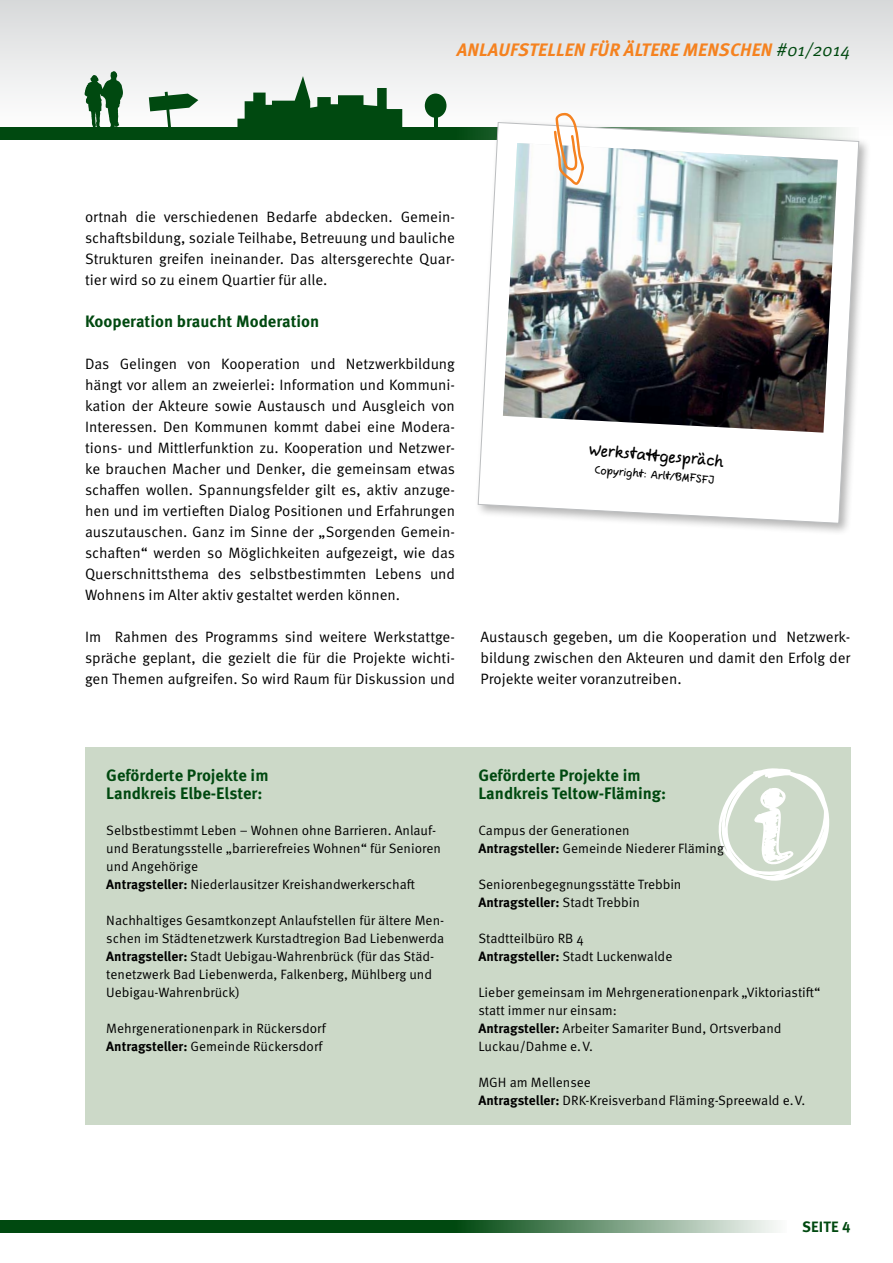
<style>
.page{position:relative;width:893px;height:1263px;background:#fff}
.page>*{position:absolute;margin:0;border:0;box-sizing:border-box;transform-origin:0 0}
.t1{font:italic 700 18px "Meta OT";letter-spacing:.01em;color:#f58220}
.Kasten{font:700 16.5px "Meta OT";color:#004910}
.Copy{font:700 16.5px "Meta OT";color:#004910}
.Copy-2{font:15px/21px "Meta OT Norm";color:#000;text-align:justify}
.t2{font:15px "Comic Jens";color:#000}
.t3{font:700 15px "Meta OT";letter-spacing:.01em;color:#004910}
.Kasten-2{font:13.5px/18px "Meta OT Norm";color:#000}
.Kasten-3{font:700 13.5px "Meta OT";color:#000}
.t4{font:10.5px "Comic Jens";color:#000}
.s1{font-family:"Meta OT Norm Ita";font-weight:400;font-style:normal;color:#004910}
.s2{font-family:"Meta OT";font-weight:700}
.s3{font-family:"Meta OT Norm";font-weight:400}
</style>
<div class="page">
<div style="left:0;top:1220px;width:455px;height:13px;background:#004910"></div>
<svg style="left:455px;top:1220px;width:322px;height:13px;background:#7a9f82"></svg>
<div style="left:0;top:0;width:893px;height:191px;background:linear-gradient(to bottom,#dcddde,#fff)"></div>
<div style="left:0;top:128px;width:455px;height:12px;background:#004910"></div>
<div style="left:455px;top:128px;width:404px;height:12px;background:#004910"></div>
<svg style="left:237px;top:76px;width:165px;height:52px"></svg>
<div style="left:425px;top:94px;width:21px;height:24px;background:#004910;border-radius:50%"></div>
<hr style="left:434px;top:115px;width:4px;height:17px;background:#004910">
<svg style="left:149px;top:92px;width:49px;height:36px"></svg>
<svg style="left:85px;top:71px;width:38px;height:57px"></svg>
<div style="left:475px;top:119px;width:396px;height:417px;background:#000;opacity:.3"></div>
<svg style="left:478px;top:122px;width:381px;height:402px"></svg>
<img style="left:503px;top:143px;width:335px;height:290px">
<svg style="left:554px;top:113px;width:30px;height:72px"></svg>
<div style="left:85px;top:747px;width:765px;height:378px;background:#ccd9c8"></div>
<svg style="left:718px;top:768px;width:111px;height:113px"></svg>
<p class="t1" style="left:457px;top:39px;width:395px">ANLAUFSTELLEN FÜR ÄLTERE MENSCHEN <span class="s1">#01/2014</span></p>
<p class="Copy-2" style="left:85px;top:207px;width:371px">ortnah die verschiedenen Bedarfe abdecken. Gemein&shy;schaftsbildung, soziale Teilhabe, Betreuung und bauliche Strukturen greifen ineinander. Das altersgerechte Quar&shy;tier wird so zu einem Quartier für alle.</p>
<p class="Copy" style="left:85px;top:311px;width:236px">Kooperation braucht Moderation</p>
<p class="Copy-2" style="left:85px;top:354px;width:372px">Das Gelingen von Kooperation und Netzwerkbildung hängt vor allem an zweierlei: Information und Kommuni&shy;kation der Akteure sowie Austausch und Ausgleich von Interessen. Den Kommunen kommt dabei eine Modera&shy;tions- und Mittlerfunktion zu. Kooperation und Netzwer&shy;ke brauchen Macher und Denker, die gemeinsam etwas schaffen wollen. Spannungsfelder gilt es, aktiv anzuge&shy;hen und im vertieften Dialog Positionen und Erfahrungen auszutauschen. Ganz im Sinne der „Sorgenden Gemein&shy;schaften“ werden so Möglichkeiten aufgezeigt, wie das Querschnittsthema des selbstbestimmten Lebens und Wohnens im Alter aktiv gestaltet werden können.</p>
<p class="Copy-2" style="left:85px;top:627px;width:372px">Im Rahmen des Programms sind weitere Werkstattge&shy;spräche geplant, die gezielt die für die Projekte wichti&shy;gen Themen aufgreifen. So wird Raum für Diskussion und</p>
<p class="t2" style="left:590px;top:440px;width:137px;rotate:5deg">Werkstatt gespräch</p>
<p class="t4" style="left:595px;top:463px;width:122px;rotate:5deg">Copyright: Arlt/BMFSFJ</p>
<p class="Copy-2" style="left:480px;top:627px;width:371px">Austausch gegeben, um die Kooperation und Netzwerk&shy;bildung zwischen den Akteuren und damit den Erfolg der Projekte weiter voranzutreiben.</p>
<p class="Kasten" style="left:106px;top:765px;width:164px">Geförderte Projekte im</p>
<p class="Kasten" style="left:106px;top:783px;width:158px">Landkreis Elbe-Elster:</p>
<p class="Kasten-2" style="left:106px;top:821px;width:336px">Selbstbestimmt Leben – Wohnen ohne Barrieren. Anlauf&shy;und Beratungsstelle „barrierefreies Wohnen“ für Senioren und Angehörige</p>
<p class="Kasten-2" style="left:106px;top:875px;width:310px"><span class="s2">Antragsteller:</span> Niederlausitzer Kreishandwerkerschaft</p>
<p class="Kasten-2" style="left:106px;top:911px;width:340px">Nachhaltiges Gesamtkonzept Anlaufstellen für ältere Men&shy;schen im Städtenetzwerk Kurstadtregion Bad Liebenwerda</p>
<p class="Kasten-2" style="left:106px;top:947px;width:330px"><span class="s2">Antragsteller:</span> Stadt Uebigau-Wahrenbrück (für das Städ&shy;tenetzwerk Bad Liebenwerda, Falkenberg, Mühlberg und<br>Uebigau-Wahrenbrück)</p>
<p class="Kasten-2" style="left:106px;top:1019px;width:221px">Mehrgenerationenpark in Rückersdorf</p>
<p class="Kasten-2" style="left:106px;top:1037px;width:218px"><span class="s2">Antragsteller:</span> Gemeinde Rückersdorf</p>
<p class="Kasten" style="left:478px;top:765px;width:164px">Geförderte Projekte im</p>
<p class="Kasten" style="left:478px;top:783px;width:189px">Landkreis Teltow-Fläming:</p>
<p class="Kasten-2" style="left:478px;top:821px;width:153px">Campus der Generationen</p>
<p class="Kasten-2" style="left:478px;top:839px;width:247px"><span class="s2">Antragsteller:</span> Gemeinde Niederer Fläming</p>
<p class="Kasten-2" style="left:478px;top:875px;width:205px">Seniorenbegegnungsstätte Trebbin</p>
<p class="Kasten-3" style="left:478px;top:894px;width:163px">Antragsteller: <span class="s3">Stadt Trebbin</span></p>
<p class="Kasten-2" style="left:478px;top:929px;width:107px">Stadtteilbüro RB 4</p>
<p class="Kasten-2" style="left:478px;top:947px;width:195px"><span class="s2">Antragsteller:</span> Stadt Luckenwalde</p>
<p class="Kasten-2" style="left:478px;top:983px;width:344px">Lieber gemeinsam im Mehrgenerationenpark „Viktoriastift“ statt immer nur einsam:</p>
<p class="Kasten-2" style="left:478px;top:1019px;width:305px"><span class="s2">Antragsteller:</span> Arbeiter Samariter Bund, Ortsverband<br>Luckau/Dahme e.V.</p>
<p class="Kasten-2" style="left:478px;top:1073px;width:114px">MGH am Mellensee</p>
<p class="Kasten-2" style="left:478px;top:1091px;width:328px"><span class="s2">Antragsteller:</span> DRK-Kreisverband Fläming-Spreewald e.V.</p>
<p class="t3" style="left:802px;top:1217px;width:50px">SEITE 4</p>
</div>
